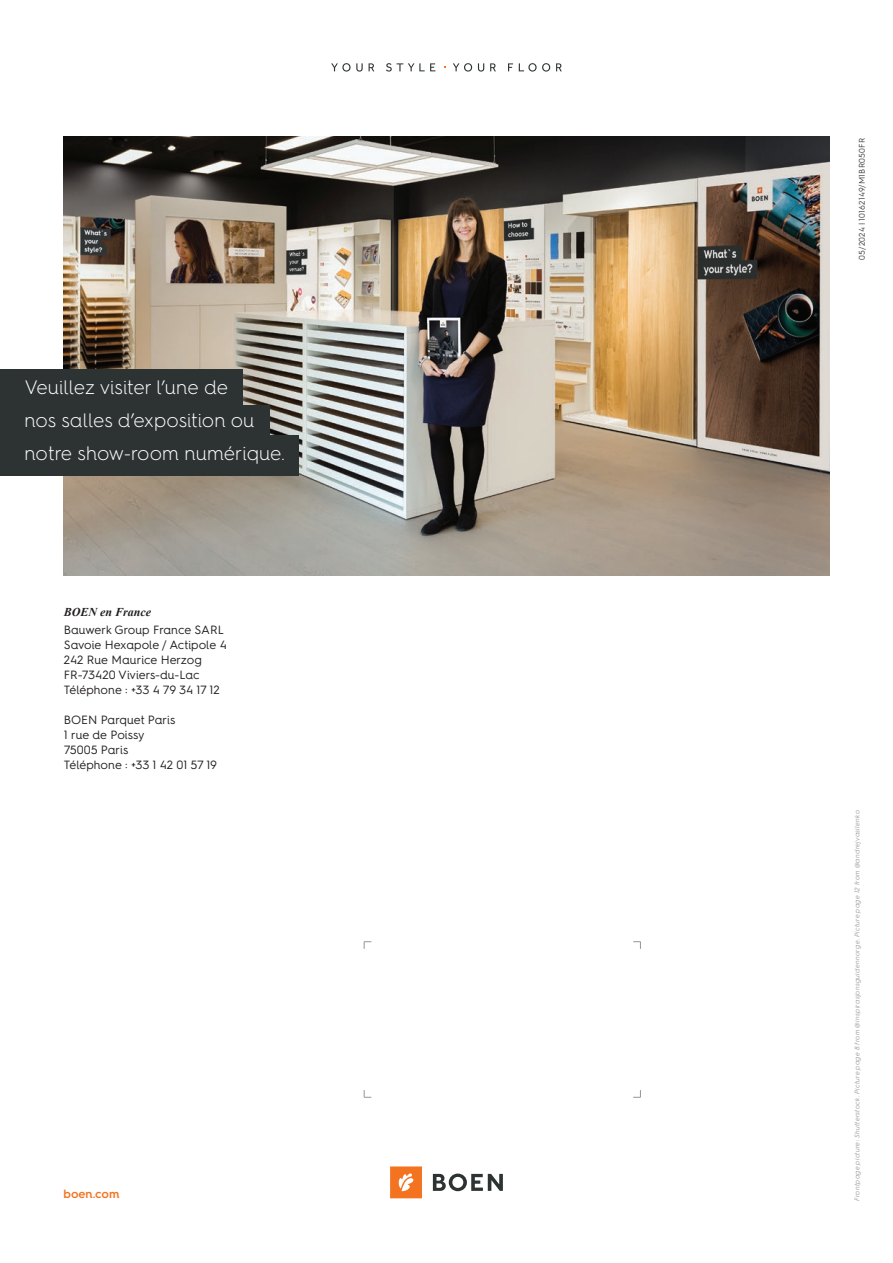
<style>
.page{position:relative;width:893px;height:1263px;background:#fff}
.page>*{position:absolute;margin:0;border:0;box-sizing:border-box;transform-origin:0 0}
.t1{font:300 19.5px/33px "Hurme Geometric Sans 4";letter-spacing:-.005em;color:#fff}
.t2{font:12px/15px "Hurme Geometric Sans 4";color:#231f20}
.t3{font:italic 700 12px "Times New Roman";color:#231f20}
.t4{font:600 12px "Hurme Geometric Sans 4";color:#f47321}
.t5{font:8.25px "Hurme Geometric Sans 4";letter-spacing:.025em;color:#3e3e3f}
.t6{font:italic 6.75px "Hurme Geometric Sans 4";letter-spacing:.02em;color:#9d9fa2}
</style>
<div class="page">
<svg style="left:331px;top:63px;width:32px;height:9px"></svg>
<svg style="left:369px;top:63px;width:5px;height:8px"></svg>
<svg style="left:386px;top:63px;width:49px;height:9px"></svg>
<svg style="left:453px;top:63px;width:19px;height:9px"></svg>
<svg style="left:478px;top:63px;width:6px;height:9px"></svg>
<svg style="left:490px;top:63px;width:6px;height:8px"></svg>
<svg style="left:508px;top:63px;width:5px;height:8px"></svg>
<svg style="left:519px;top:63px;width:31px;height:9px"></svg>
<svg style="left:556px;top:63px;width:6px;height:8px"></svg>
<div style="left:390px;top:1166px;width:32px;height:32px;background:#f47321"></div>
<svg style="left:398px;top:1173px;width:15px;height:18px"></svg>
<svg style="left:433px;top:1173px;width:70px;height:18px"></svg>
<svg style="left:364px;top:941px;width:7px;height:8px"></svg>
<svg style="left:633px;top:941px;width:8px;height:8px"></svg>
<svg style="left:633px;top:1090px;width:8px;height:8px"></svg>
<svg style="left:364px;top:1090px;width:7px;height:8px"></svg>
<img style="left:64px;top:136px;width:765px;height:440px">
<div style="left:0;top:369px;width:242px;height:40px;background:#2d3333"></div>
<div style="left:0;top:405px;width:269px;height:33px;background:#2d3333"></div>
<div style="left:0;top:435px;width:299px;height:40px;background:#2d3333"></div>
<h1 class="t1" style="left:24px;top:370px;width:262px">Veuillez visiter l’une de<br>nos salles d’exposition ou notre show-room numérique.</h1>
<p class="t3" style="left:64px;top:603px;width:89px">BOEN en France</p>
<p class="t2" style="left:64px;top:622px;width:165px">Bauwerk Group France SARL<br>Savoie Hexapole / Actipole 4<br>242 Rue Maurice Herzog<br>FR-73420 Viviers-du-Lac<br>Téléphone : +33 4 79 34 17 12</p>
<p class="t2" style="left:64px;top:712px;width:155px">BOEN Parquet Paris<br>1 rue de Poissy<br>75005 Paris<br>Téléphone : +33 1 42 01 57 19</p>
<p class="t4" style="left:63px;top:1185px;width:58px">boen.com</p>
<p class="t5" style="left:856px;top:260px;width:124px;rotate:-90deg">05/2024 | 10162149/M1BR050FR</p>
<p class="t6" style="left:852px;top:1201px;width:392px;rotate:-90deg">Frontpage picture: Shutterstock. Picture page 8 from @inspirasjonsguidennorge. Picture page 12 from @andrejvasilenko</p>
</div>
